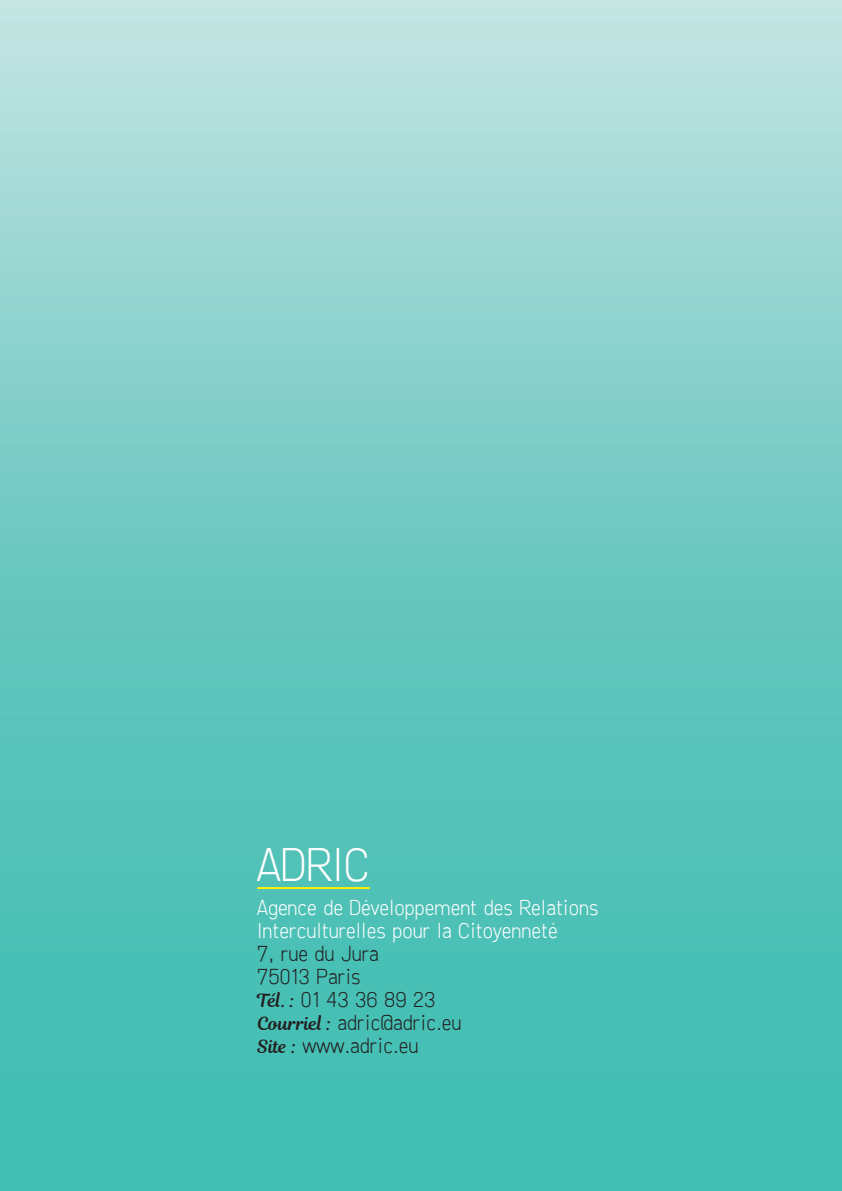
<style>
.page{position:relative;width:842px;height:1191px;background:#fff}
.page>*{position:absolute;margin:0;border:0;box-sizing:border-box;transform-origin:0 0}
.t1{font:300 48px "Freeroad";color:#fff}
.t2{font:300 22px/23px "Freeroad";color:#231f20}
.t3{font:300 22px/23px "Freeroad";color:#fff}
.s1{font-family:"Magnolia Script";font-weight:400;font-size:18px}
</style>
<div class="page">
<img style="left:0;top:0;width:842px;height:1191px">
<hr style="left:257px;top:887px;width:113px;height:2px;background:#fff101">
<h1 class="t1" style="left:257px;top:836px;width:114px">ADRIC</h1>
<p class="t3" style="left:257px;top:896px;width:343px">Agence de Développement des Relations<br>Interculturelles pour la Citoyenneté</p>
<p class="t2" style="left:257px;top:942px;width:206px">7, rue du Jura<br>75013 Paris<br><span class="s1">Tél. :</span> 01 43 36 89 23<br><span class="s1">Courriel :</span> adric@adric.eu<br><span class="s1">Site :</span> www.adric.eu</p>
</div>
